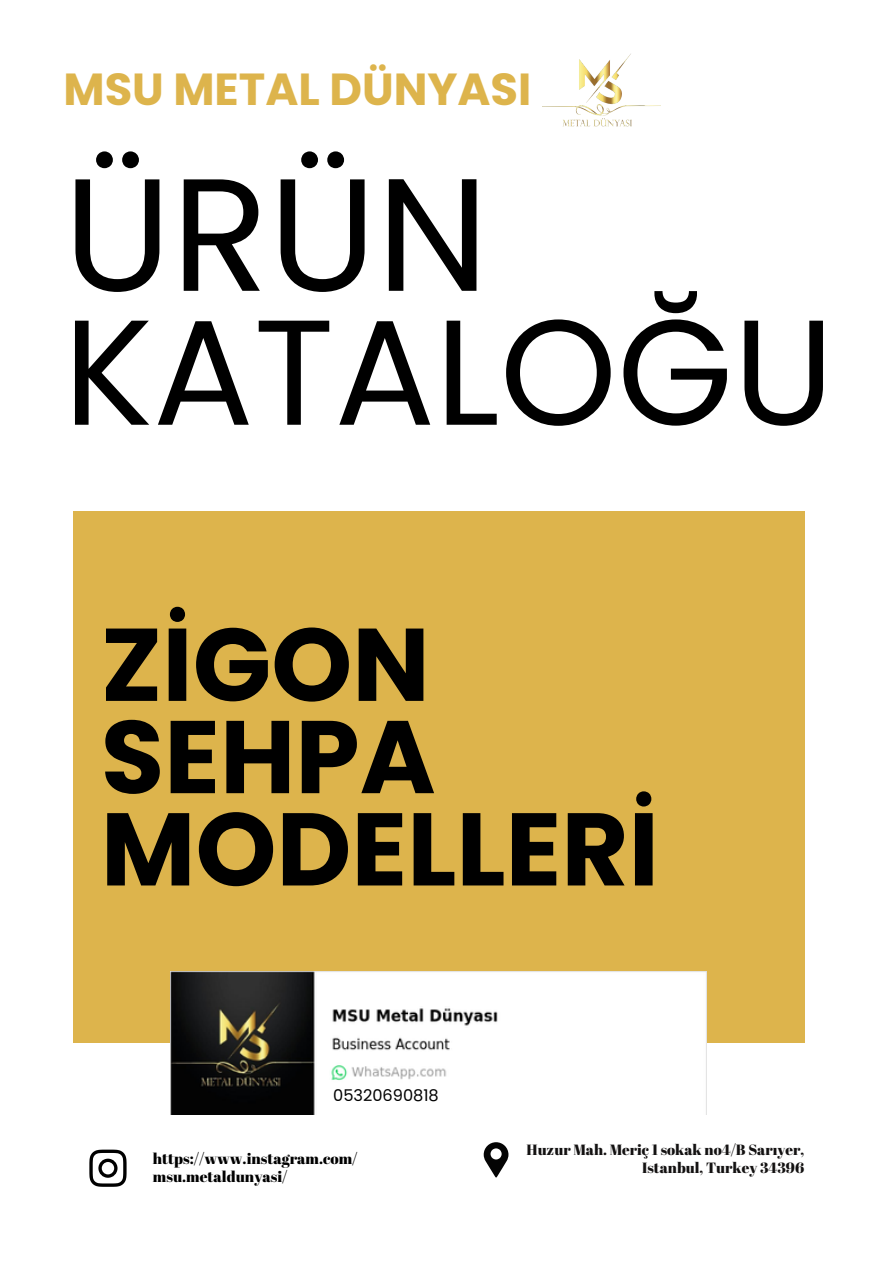
<style>
.page{position:relative;width:894px;height:1264px;background:#fff}
.page>*{position:absolute;margin:0;border:0;box-sizing:border-box;transform-origin:0 0}
.t1{font:159.75px "Poppins";color:#000}
.t2{font:149.25px "Poppins";color:#000}
.t3{font:700 103.05px/92.2px "Poppins";color:#000}
.t4{font:700 44.85px "Poppins";color:#ddb44c}
.t5{font:16.2px "Poppins";color:#000}
.t6{font:15.15px/18px "Abril Fatface";color:#000}
.t7{font:14.85px/18px "Abril Fatface";color:#141212;text-align:right}
</style>
<div class="page">
<div style="left:73px;top:511px;width:731px;height:531px;background:#ddb44c"></div>
<svg style="left:89px;top:1149px;width:37px;height:37px"></svg>
<svg style="left:483px;top:1142px;width:25px;height:36px"></svg>
<img style="left:542px;top:53px;width:118px;height:74px">
<img style="left:171px;top:971px;width:535px;height:143px">
<p class="t4" style="left:63px;top:57px;width:469px">MSU METAL DÜNYASI</p>
<h3 class="t1" style="left:63px;top:123px;width:427px">ÜRÜN</h3>
<h3 class="t2" style="left:63px;top:268px;width:772px">KATALOĞU</h3>
<h3 class="t3" style="left:101px;top:618px;width:559px">ZİGON<br>SEHPA<br>MODELLERİ</h3>
<h4 class="t5" style="left:333px;top:1083px;width:107px">05320690818</h4>
<h1 class="t6" style="left:153px;top:1149px;width:206px">https://www.instagram.com/ msu.metaldunyasi/</h1>
<p class="t7" style="left:526px;top:1140px;width:279px">Huzur Mah. Meriç 1 sokak no4/B Sarıyer,<br>Istanbul, Turkey 34396</p>
</div>
